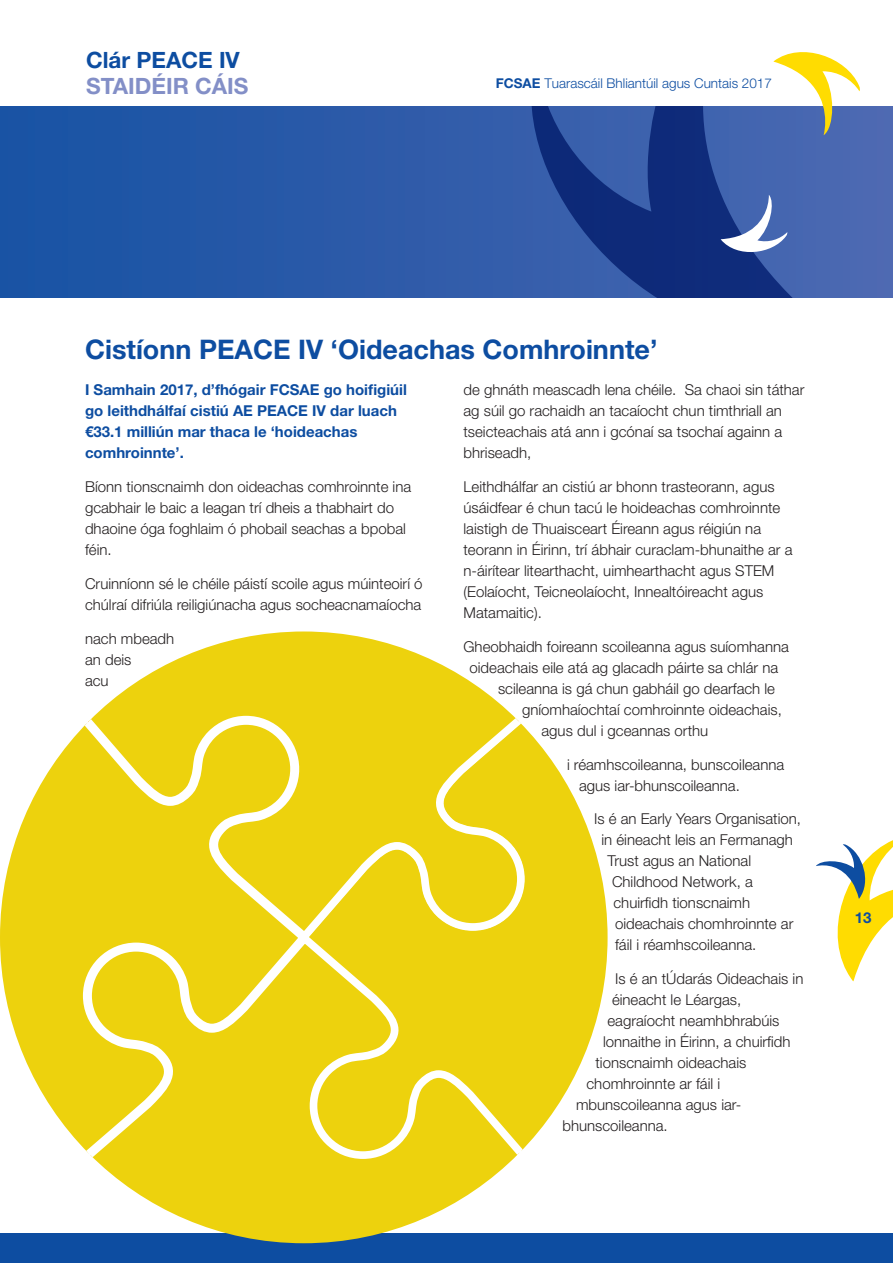
<style>
.page{position:relative;width:893px;height:1263px;background:#fff}
.page>*{position:absolute;margin:0;border:0;box-sizing:border-box;transform-origin:0 0}
.Subhead{font:700 27px "Helvetica Neue LT Std";color:#0d4da1}
.t1{font:700 22.5px "Helvetica Neue LT Std";color:#838fc7}
.t2{font:700 22.5px "Helvetica Neue LT Std";color:#0d4da1}
.t3{font:300 15px/21px "Helvetica Neue LT Std";color:#231f20}
.t4{font:700 15px/21px "Helvetica Neue LT Std";color:#0d4da1}
.t5{font:300 13.5px "Helvetica Neue LT Std";color:#0d4da1}
.s1{font-weight:700}
</style>
<div class="page">
<div style="left:0;top:1233px;width:893px;height:30px;background:#0d4da1"></div>
<svg style="left:816px;top:840px;width:77px;height:141px"></svg>
<svg style="left:0;top:106px;width:893px;height:192px;background:#2a5aa8"></svg>
<svg style="left:531px;top:106px;width:296px;height:192px;background:#294996"></svg>
<svg style="left:721px;top:195px;width:67px;height:64px"></svg>
<svg style="left:773px;top:52px;width:87px;height:83px"></svg>
<svg style="left:0;top:735px;width:76px;height:404px"></svg>
<svg style="left:75px;top:930px;width:435px;height:313px"></svg>
<svg style="left:301px;top:738px;width:307px;height:424px"></svg>
<svg style="left:76px;top:631px;width:458px;height:314px"></svg>
<p class="t2" style="left:86px;top:46px;width:155px">Clár PEACE IV</p>
<p class="t1" style="left:86px;top:72px;width:164px">STAIDÉIR CÁIS</p>
<p class="t5" style="left:496px;top:75px;width:278px"><span class="s1">FCSAE</span> Tuarascáil Bhliantúil agus Cuntais 2017</p>
<p class="Subhead" style="left:85px;top:333px;width:574px">Cistíonn PEACE IV ‘Oideachas Comhroinnte’</p>
<p class="t3" style="left:463px;top:379px;width:342px">de ghnáth meascadh lena chéile. Sa chaoi sin táthar ag súil go rachaidh an tacaíocht chun timthriall an tseicteachais atá ann i gcónaí sa tsochaí againn a bhriseadh,</p>
<p class="t3" style="left:463px;top:476px;width:330px">Leithdhálfar an cistiú ar bhonn trasteorann, agus úsáidfear é chun tacú le hoideachas comhroinnte laistigh de Thuaisceart Éireann agus réigiún na teorann in Éirinn, trí ábhair curaclam-bhunaithe ar a n-áirítear litearthacht, uimhearthacht agus STEM (Eolaíocht, Teicneolaíocht, Innealtóireacht agus Matamaitic).</p>
<p class="t3" style="left:463px;top:636px;width:327px">Gheobhaidh foireann scoileanna agus suíomhanna</p>
<p class="t3" style="left:469px;top:657px;width:310px">oideachais eile atá ag glacadh páirte sa chlár na</p>
<p class="t3" style="left:498px;top:678px;width:279px">scileanna is gá chun gabháil go dearfach le</p>
<p class="t3" style="left:522px;top:699px;width:261px">gníomhaíochtaí comhroinnte oideachais,</p>
<p class="t3" style="left:541px;top:720px;width:168px">agus dul i gceannas orthu</p>
<p class="t3" style="left:579px;top:753px;width:207px;text-indent:-12px">i réamhscoileanna, bunscoileanna agus iar-bhunscoileanna.</p>
<p class="t3" style="left:594px;top:808px;width:209px">Is é an Early Years Organisation,</p>
<p class="t3" style="left:601px;top:829px;width:193px">in éineacht leis an Fermanagh</p>
<p class="t3" style="left:607px;top:850px;width:145px">Trust agus an National</p>
<p class="t3" style="left:612px;top:871px;width:142px">Childhood Network, a</p>
<p class="t3" style="left:613px;top:892px;width:138px">chuirfidh tionscnaimh</p>
<p class="t3" style="left:615px;top:913px;width:180px">oideachais chomhroinnte ar</p>
<p class="t3" style="left:615px;top:934px;width:143px">fáil i réamhscoileanna.</p>
<p class="t3" style="left:615px;top:968px;width:190px">Is é an tÚdarás Oideachais in</p>
<p class="t3" style="left:612px;top:989px;width:131px">éineacht le Léargas,</p>
<p class="t3" style="left:607px;top:1010px;width:173px">eagraíocht neamhbhrabúis</p>
<p class="t3" style="left:603px;top:1031px;width:189px">lonnaithe in Éirinn, a chuirfidh</p>
<p class="t3" style="left:595px;top:1052px;width:152px">tionscnaimh oideachais</p>
<p class="t3" style="left:586px;top:1073px;width:135px">chomhroinnte ar fáil i</p>
<p class="t3" style="left:576px;top:1094px;width:167px">mbunscoileanna agus iar-</p>
<p class="t3" style="left:562px;top:1115px;width:107px">bhunscoileanna.</p>
<p class="t4" style="left:85px;top:379px;width:323px">I Samhain 2017, d’fhógair FCSAE go hoifigiúil go leithdhálfaí cistiú AE PEACE IV dar luach €33.1 milliún mar thaca le ‘hoideachas comhroinnte’.</p>
<p class="t3" style="left:85px;top:476px;width:328px">Bíonn tionscnaimh don oideachas comhroinnte ina gcabhair le baic a leagan trí dheis a thabhairt do dhaoine óga foghlaim ó phobail seachas a bpobal féin.</p>
<p class="t3" style="left:85px;top:573px;width:339px">Cruinníonn sé le chéile páistí scoile agus múinteoirí ó chúlraí difriúla reiligiúnacha agus socheacnamaíocha</p>
<p class="t3" style="left:85px;top:627px;width:91px">nach mbeadh an deis<br>acu</p>
<p class="t4" style="left:855px;top:907px;width:18px">13</p>
</div>
